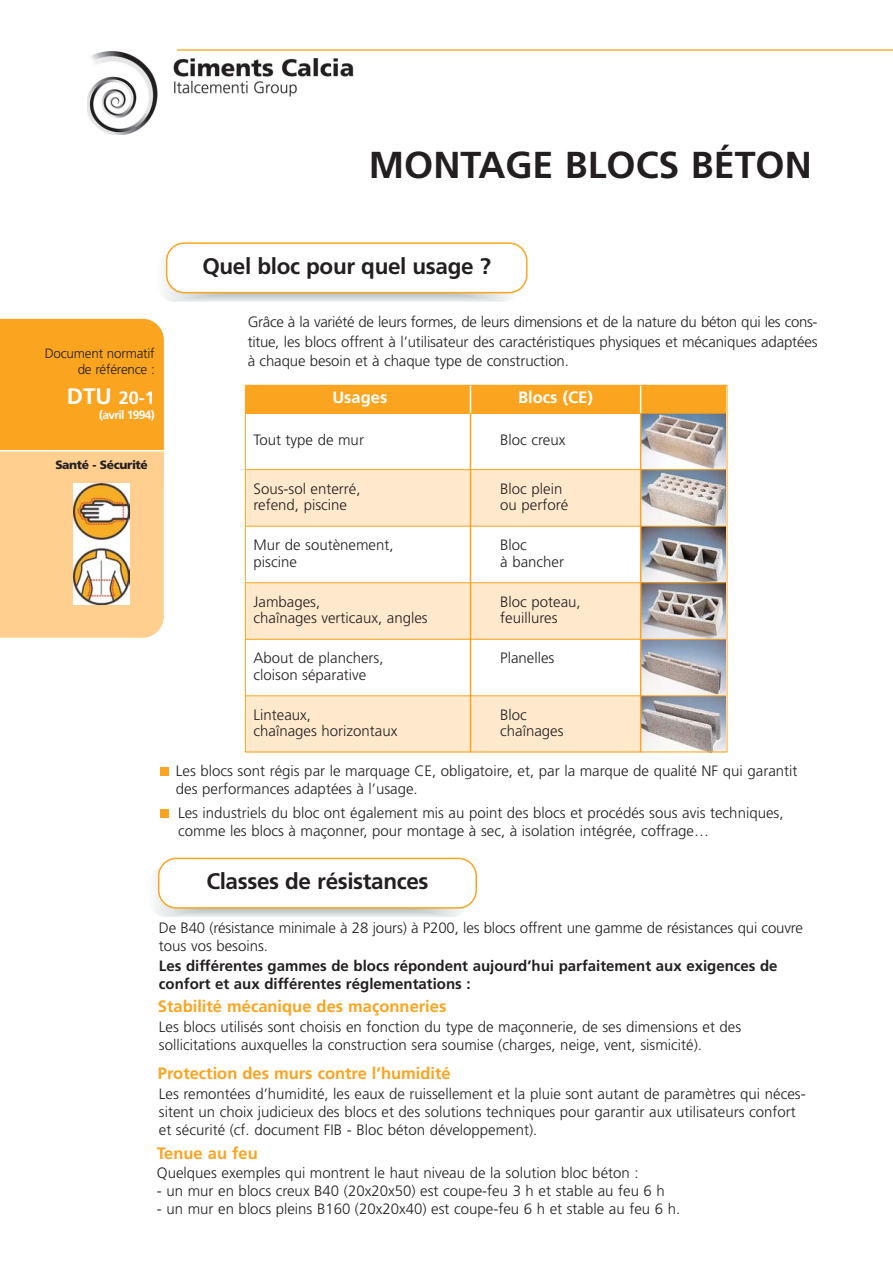
<style>
.page{position:relative;width:893px;height:1263px;background:#fff}
.page>*{position:absolute;margin:0;border:0;box-sizing:border-box;transform-origin:0 0}
.t1{font:700 37.5px "Frutiger";color:#231f20}
.t2{font:700 22.5px "Frutiger";letter-spacing:-.015em;color:#231f20}
.t3{font:700 18px "Frutiger";color:#fff}
.t4{font:700 16.5px "Frutiger";color:#faa41f}
.t5{font:700 16.5px "Frutiger";color:#fff}
.t6{font:300 15px/18px "Frutiger";color:#231f20}
.t7{font:700 15px/18px "Frutiger";color:#231f20}
.t8{font:300 13.5px/16.2px "Frutiger";letter-spacing:-.015em;color:#231f20;text-align:right}
.t9{font:900 12px "Frutiger";letter-spacing:-.03em;color:#231f20}
.t10{font:700 12px "Frutiger";letter-spacing:-.055em;color:#fff}
.s1{font-size:22.5px}
</style>
<div class="page">
<div style="left:245px;top:385px;width:480px;height:28px;background:#faa41f"></div>
<img style="left:88px;top:52px;width:266px;height:83px">
<hr style="left:177px;top:49px;width:715px;height:2px;background:#fcb033">
<div style="left:0;top:480px;width:164px;height:158px;background:#fecf8e"></div>
<div style="left:0;top:319px;width:164px;height:131px;background:#faa41f"></div>
<div style="left:0;top:451px;width:164px;height:29px;background:#fecf8e"></div>
<img style="left:74px;top:483px;width:56px;height:121px">
<div style="left:160px;top:809px;width:9px;height:9px;background:#faa41f"></div>
<div style="left:160px;top:767px;width:9px;height:9px;background:#faa41f"></div>
<svg style="left:157px;top:251px;width:362px;height:51px"></svg>
<svg style="left:166px;top:242px;width:361px;height:51px"></svg>
<svg style="left:149px;top:866px;width:319px;height:51px;background:#d9dfdf"></svg>
<svg style="left:158px;top:858px;width:319px;height:51px"></svg>
<img style="left:641px;top:414px;width:84px;height:336px">
<div style="left:245px;top:696px;width:395px;height:56px;background:#ffe9cd"></div>
<div style="left:245px;top:583px;width:395px;height:56px;background:#ffe9cd"></div>
<div style="left:245px;top:470px;width:395px;height:56px;background:#ffe9cd"></div>
<hr style="left:245px;top:413px;width:480px;height:1px;background:#faa41f">
<hr style="left:245px;top:469px;width:480px;height:1px;background:#faa41f">
<hr style="left:245px;top:526px;width:480px;height:1px;background:#faa41f">
<hr style="left:245px;top:582px;width:480px;height:1px;background:#faa41f">
<hr style="left:245px;top:639px;width:480px;height:1px;background:#faa41f">
<hr style="left:245px;top:695px;width:480px;height:1px;background:#faa41f">
<hr style="left:469px;top:413px;width:2px;height:339px;background:#faa41f">
<hr style="left:640px;top:413px;width:1px;height:339px;background:#faa41f">
<hr style="left:469px;top:385px;width:2px;height:28px;background:#fff">
<svg style="left:640px;top:387px;width:1px;height:26px"></svg>
<h1 class="t1" style="left:369px;top:150px;width:444px">MONTAGE BLOCS BÉTON</h1>
<p class="t8" style="left:45px;top:346px;width:111px">Document normatif de référence :</p>
<p class="t3" style="left:67px;top:391px;width:89px"><span class="s1">DTU</span> 20-1</p>
<p class="t10" style="left:99px;top:410px;width:57px">(avril 1994)</p>
<p class="t9" style="left:55px;top:460px;width:94px">Santé - Sécurité</p>
<h2 class="t2" style="left:202px;top:257px;width:290px">Quel bloc pour quel usage ?</h2>
<p class="t6" style="left:248px;top:314px;width:571px;line-height:19.5px;text-align:justify">Grâce à la variété de leurs formes, de leurs dimensions et de la nature du béton qui les cons&shy;titue, les blocs offrent à l’utilisateur des caractéristiques physiques et mécaniques adaptées à chaque besoin et à chaque type de construction.</p>
<p class="t5" style="left:332px;top:391px;width:56px">Usages</p>
<p class="t5" style="left:518px;top:391px;width:76px">Blocs (CE)</p>
<p class="t6" style="left:253px;top:432px;width:112px">Tout type de mur</p>
<p class="t6" style="left:500px;top:432px;width:67px">Bloc creux</p>
<p class="t6" style="left:253px;top:481px;width:109px">Sous-sol enterré,</p>
<p class="t6" style="left:500px;top:481px;width:64px">Bloc plein</p>
<p class="t6" style="left:253px;top:497px;width:95px">refend, piscine</p>
<p class="t6" style="left:500px;top:497px;width:69px">ou perforé</p>
<p class="t6" style="left:253px;top:537px;width:142px">Mur de soutènement,</p>
<p class="t6" style="left:500px;top:537px;width:28px">Bloc</p>
<p class="t6" style="left:253px;top:554px;width:45px">piscine</p>
<p class="t6" style="left:500px;top:554px;width:65px">à bancher</p>
<p class="t6" style="left:253px;top:594px;width:68px">Jambages,</p>
<p class="t6" style="left:500px;top:594px;width:82px">Bloc poteau,</p>
<p class="t6" style="left:253px;top:610px;width:176px">chaînages verticaux, angles</p>
<p class="t6" style="left:500px;top:610px;width:59px">feuillures</p>
<p class="t6" style="left:253px;top:650px;width:132px">About de planchers,</p>
<p class="t6" style="left:500px;top:650px;width:56px">Planelles</p>
<p class="t6" style="left:253px;top:667px;width:114px">cloison séparative</p>
<p class="t6" style="left:253px;top:707px;width:59px">Linteaux,</p>
<p class="t6" style="left:500px;top:707px;width:28px">Bloc</p>
<p class="t6" style="left:253px;top:723px;width:145px">chaînages horizontaux</p>
<p class="t6" style="left:500px;top:723px;width:65px">chaînages</p>
<p class="t6" style="left:176px;top:763px;width:623px">Les blocs sont régis par le marquage CE, obligatoire, et, par la marque de qualité NF qui garantit des performances adaptées à l’usage.</p>
<p class="t6" style="left:178px;top:805px;width:607px">Les industriels du bloc ont également mis au point des blocs et procédés sous avis techniques, comme les blocs à maçonner, pour montage à sec, à isolation intégrée, coffrage…</p>
<h2 class="t2" style="left:206px;top:872px;width:224px">Classes de résistances</h2>
<p class="t6" style="left:159px;top:920px;width:645px">De B40 (résistance minimale à 28 jours) à P200, les blocs offrent une gamme de résistances qui couvre tous vos besoins.</p>
<p class="t7" style="left:159px;top:958px;width:620px">Les différentes gammes de blocs répondent aujourd’hui parfaitement aux exigences de confort et aux différentes réglementations :</p>
<p class="t6" style="left:159px;top:1019px;width:584px">Les blocs utilisés sont choisis en fonction du type de maçonnerie, de ses dimensions et des sollicitations auxquelles la construction sera soumise (charges, neige, vent, sismicité).</p>
<p class="t4" style="left:158px;top:1000px;width:290px">Stabilité mécanique des maçonneries</p>
<p class="t4" style="left:158px;top:1067px;width:294px">Protection des murs contre l’humidité</p>
<p class="t6" style="left:159px;top:1086px;width:648px">Les remontées d’humidité, les eaux de ruissellement et la pluie sont autant de paramètres qui néces&shy;sitent un choix judicieux des blocs et des solutions techniques pour garantir aux utilisateurs confort et sécurité (cf. document FIB - Bloc béton développement).</p>
<p class="t4" style="left:157px;top:1147px;width:102px">Tenue au feu</p>
<p class="t6" style="left:157px;top:1165px;width:483px">Quelques exemples qui montrent le haut niveau de la solution bloc béton :</p>
<p class="t6" style="left:157px;top:1183px;width:509px">- un mur en blocs creux B40 (20x20x50) est coupe-feu 3 h et stable au feu 6 h</p>
<p class="t6" style="left:157px;top:1201px;width:524px">- un mur en blocs pleins B160 (20x20x40) est coupe-feu 6 h et stable au feu 6 h.</p>
</div>
